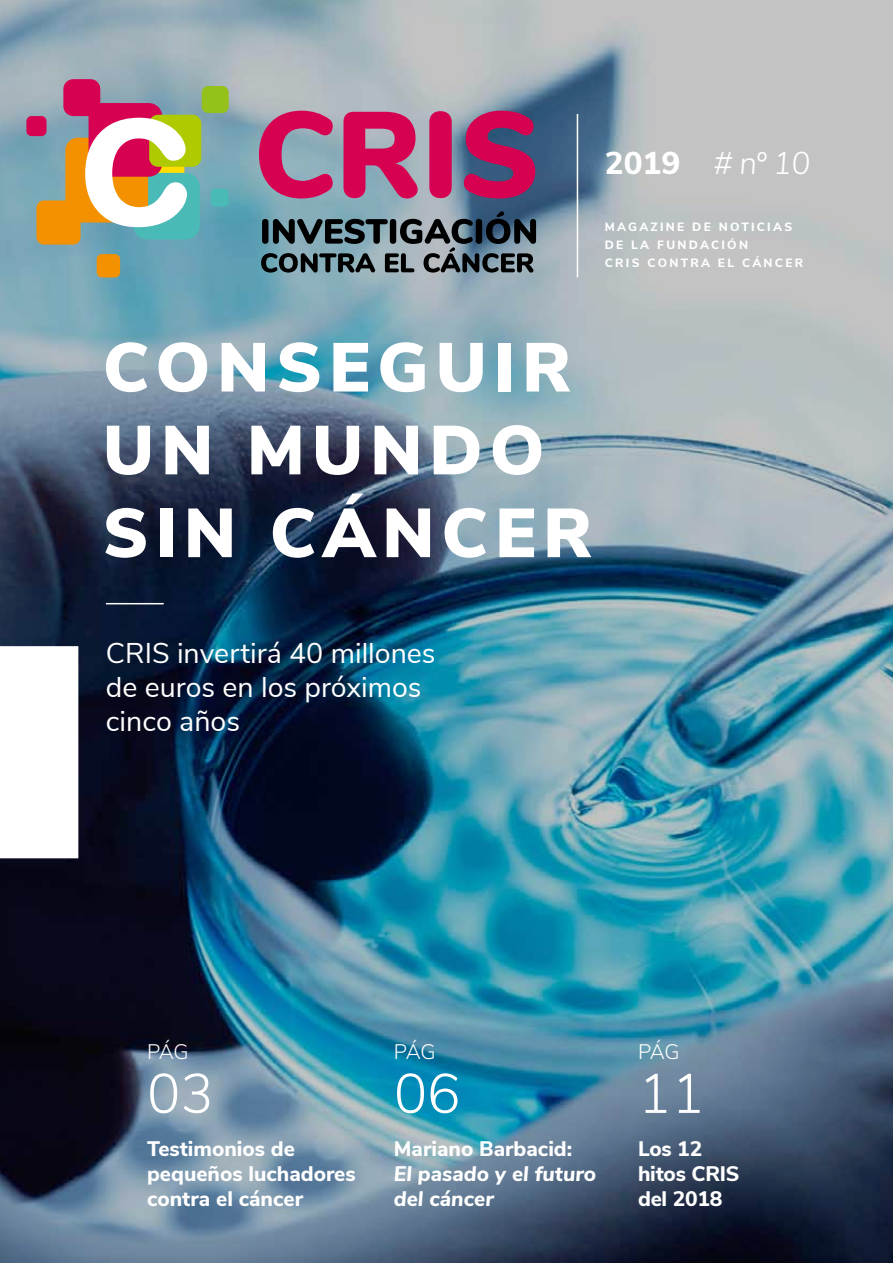
<style>
.page{position:relative;width:893px;height:1263px;background:#fff}
.page>*{position:absolute;margin:0;border:0;box-sizing:border-box;transform-origin:0 0}
.t1{font:900 69px/82.8px "Nunito Sans";letter-spacing:.1em;color:#fff}
.t2{font:300 55.5px "Nunito Sans";color:#fff}
.t3{font:italic 300 31.5px "Nunito Sans";color:#fff}
.t4{font:800 31.5px "Nunito Sans";color:#fff}
.t5{font:28.5px/34.2px "Nunito Sans";color:#fff}
.t6{font:800 21px/25.2px "Nunito Sans";color:#fff}
.t7{font:italic 800 21px/25.2px "Nunito Sans";color:#fff}
.t8{font:300 21px "Nunito Sans";letter-spacing:-.05em;color:#fff}
.t9{font:800 12px/18px "Nunito Sans";letter-spacing:.19em;color:#fff}
</style>
<div class="page">
<img style="left:0;top:0;width:893px;height:1263px">
<div style="left:133px;top:173px;width:67px;height:66px;background:#4abab6;border-radius:14px"></div>
<div style="left:65px;top:138px;width:83px;height:85px;background:#f39100;border-radius:13px"></div>
<div style="left:89px;top:103px;width:73px;height:74px;background:#d60150;border-radius:13px"></div>
<div style="left:36px;top:200px;width:45px;height:45px;background:#f39100;border-radius:7px"></div>
<div style="left:97px;top:254px;width:23px;height:23px;background:#f39100;border-radius:5px"></div>
<div style="left:149px;top:115px;width:52px;height:52px;background:#afca00;border-radius:9px"></div>
<div style="left:202px;top:86px;width:27px;height:27px;background:#94c11a;border-radius:7px"></div>
<div style="left:63px;top:79px;width:37px;height:37px;background:#d60150;border-radius:10px"></div>
<div style="left:26px;top:116px;width:20px;height:20px;background:#d60150;border-radius:5px"></div>
<svg style="left:85px;top:118px;width:102px;height:109px"></svg>
<div style="left:211px;top:189px;width:18px;height:18px;background:#4abab6;border-radius:4px"></div>
<svg style="left:259px;top:111px;width:74px;height:87px;background:#b35785"></svg>
<svg style="left:343px;top:112px;width:75px;height:86px;background:#c33872"></svg>
<svg style="left:429px;top:111px;width:23px;height:87px;background:#d20e58"></svg>
<svg style="left:464px;top:111px;width:71px;height:87px;background:#9b2663"></svg>
<svg style="left:261px;top:211px;width:275px;height:62px;background:#566972"></svg>
<hr style="left:577px;top:114px;width:1px;height:163px;background:#fff">
<hr style="left:106px;top:603px;width:58px;height:1px;background:#fff">
<div style="left:1px;top:647px;width:77px;height:210px;background:#fff"></div>
<h3 class="t4" style="left:605px;top:140px;width:77px">2019</h3>
<h3 class="t3" style="left:714px;top:140px;width:98px"># nº 10</h3>
<p class="t9" style="left:605px;top:217px;width:200px">MAGAZINE DE NOTICIAS<br>DE LA FUNDACIÓN<br>CRIS CONTRA EL CÁNCER</p>
<h1 class="t1" style="left:103px;top:323px;width:491px">CONSEGUIR<br>UN MUNDO<br>SIN CÁNCER</h1>
<h3 class="t5" style="left:106px;top:634px;width:331px">CRIS invertirá 40 millones de euros en los próximos cinco años</h3>
<p class="t8" style="left:147px;top:1036px;width:43px">PÁG</p>
<p class="t8" style="left:394px;top:1036px;width:43px">PÁG</p>
<p class="t8" style="left:638px;top:1036px;width:43px">PÁG</p>
<h2 class="t2" style="left:147px;top:1053px;width:68px">03</h2>
<h2 class="t2" style="left:394px;top:1053px;width:68px">06</h2>
<h2 class="t2" style="left:638px;top:1053px;width:68px">11</h2>
<p class="t6" style="left:147px;top:1135px;width:210px">Testimonios de pequeños luchadores contra el cáncer</p>
<p class="t6" style="left:394px;top:1135px;width:180px">Mariano Barbacid:</p>
<p class="t7" style="left:394px;top:1160px;width:204px">El pasado y el futuro del cáncer</p>
<p class="t6" style="left:638px;top:1135px;width:103px">Los 12 hitos CRIS del 2018</p>
</div>
